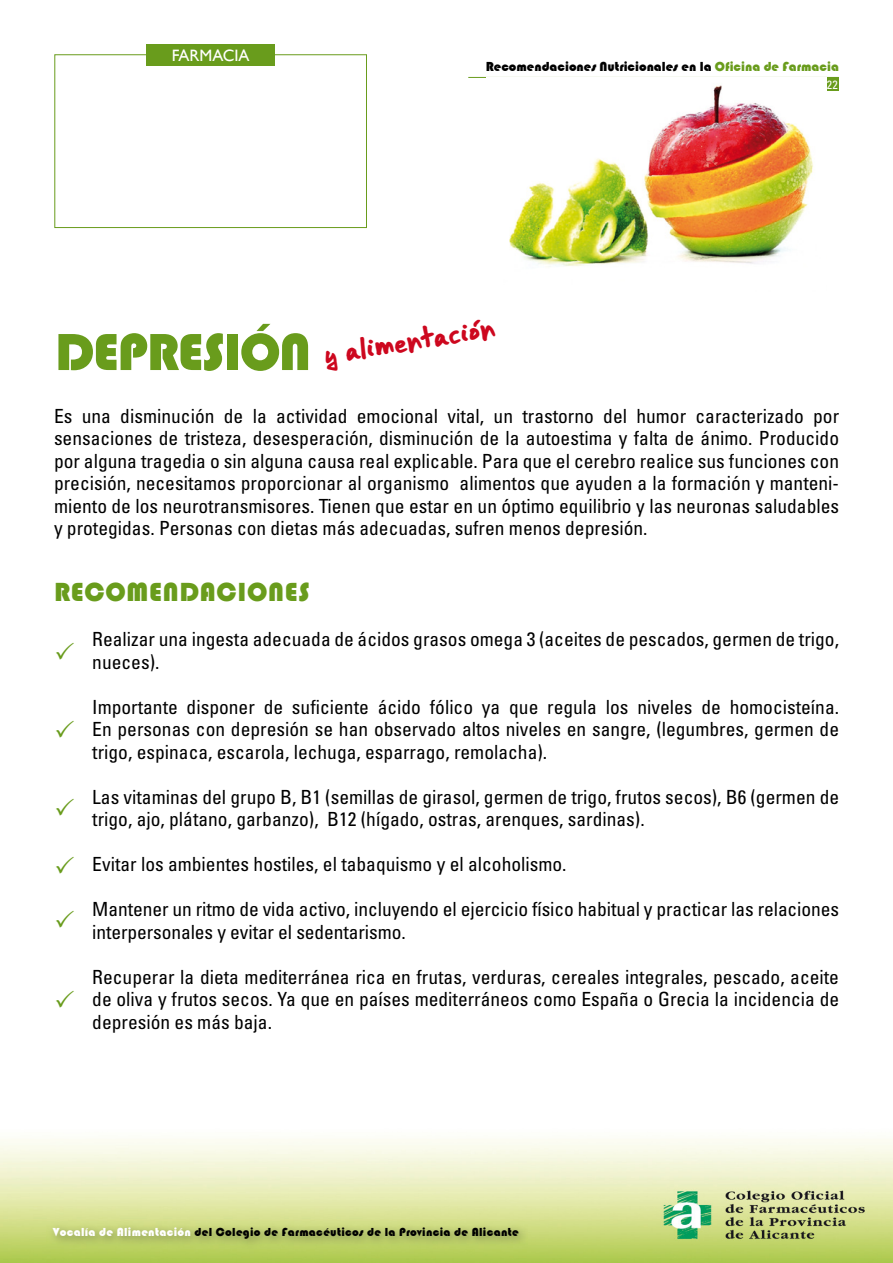
<style>
.page{position:relative;width:893px;height:1263px;background:#fff}
.page>*{position:absolute;margin:0;border:0;box-sizing:border-box;transform-origin:0 0}
.t1{font:54px "Bauhaus 93";letter-spacing:-.025em;color:#699c1c}
.t2{font:27px "Bauhaus 93";letter-spacing:.025em;color:#699c1c}
.t3{font:21px "Gorri Sans";color:#cd071e}
.t4{font:condensed 19.5px/22.5px "Univers";color:#000;text-align:justify}
.t5{font:16.5px "Gill Sans";color:#fff}
.t6{font:13.5px "Bauhaus 93";color:#000}
.t7{font:12px "Bauhaus 93";letter-spacing:.025em;color:#000}
.t8{font:condensed 12px "Univers";color:#fff}
.s1{color:#699c1c}
.s2{color:#fff}
</style>
<div class="page">
<img style="left:0;top:1139px;width:893px;height:124px">
<div style="left:55px;top:55px;width:312px;height:173px;border:1px solid #699c1c"></div>
<hr style="left:468px;top:77px;width:371px;height:1px;background:#699c1c">
<div style="left:826px;top:77px;width:13px;height:13px;background:#699c1c"></div>
<img style="left:47px;top:1222px;width:481px;height:27px">
<div style="left:146px;top:45px;width:129px;height:21px;background:#699c1c"></div>
<img style="left:509px;top:85px;width:304px;height:181px">
<p class="t5" style="left:172px;top:46px;width:79px">FARMACIA</p>
<p class="t6" style="left:486px;top:59px;width:355px">Recomendaciones Nutricionales en la <span class="s1">Oficina de Farmacia</span></p>
<p class="t8" style="left:827px;top:77px;width:12px">22</p>
<h1 class="t1" style="left:55px;top:321px;width:258px">DEPRESIÓN</h1>
<p class="t3" style="left:322px;top:338px;width:174px;rotate:-9deg">y alimentación</p>
<p class="t4" style="left:54px;top:404px;width:787px">Es una disminución de la actividad emocional vital, un trastorno del humor caracterizado por sensaciones de tristeza, desesperación, disminución de la autoestima y falta de ánimo. Producido por alguna tragedia o sin alguna causa real explicable. Para que el cerebro realice sus funciones con precisión, necesitamos proporcionar al organismo alimentos que ayuden a la formación y manteni&shy;miento de los neurotransmisores. Tienen que estar en un óptimo equilibrio y las neuronas saludables y protegidas. Personas con dietas más adecuadas, sufren menos depresión.</p>
<h2 class="t2" style="left:54px;top:577px;width:257px">RECOMENDACIONES</h2>
<p class="t4" style="left:92px;top:628px;width:748px">Realizar una ingesta adecuada de ácidos grasos omega 3 (aceites de pescados, germen de trigo, nueces).</p>
<p class="t4" style="left:92px;top:695px;width:748px">Importante disponer de suficiente ácido fólico ya que regula los niveles de homocisteína.<br>En personas con depresión se han observado altos niveles en sangre, (legumbres, germen de trigo, espinaca, escarola, lechuga, esparrago, remolacha).</p>
<p class="t4" style="left:92px;top:785px;width:748px">Las vitaminas del grupo B, B1 (semillas de girasol, germen de trigo, frutos secos), B6 (germen de trigo, ajo, plátano, garbanzo), B12 (hígado, ostras, arenques, sardinas).</p>
<p class="t4" style="left:92px;top:853px;width:476px">Evitar los ambientes hostiles, el tabaquismo y el alcoholismo.</p>
<p class="t4" style="left:92px;top:898px;width:748px">Mantener un ritmo de vida activo, incluyendo el ejercicio físico habitual y practicar las relaciones interpersonales y evitar el sedentarismo.</p>
<p class="t4" style="left:92px;top:965px;width:748px">Recuperar la dieta mediterránea rica en frutas, verduras, cereales integrales, pescado, aceite de oliva y frutos secos. Ya que en países mediterráneos como España o Grecia la incidencia de depresión es más baja.</p>
<p class="t7" style="left:53px;top:1225px;width:467px"><span class="s2">Vocalía de Alimentación</span> del Colegio de Farmacéuticos de la Provincia de Alicante</p>
</div>
